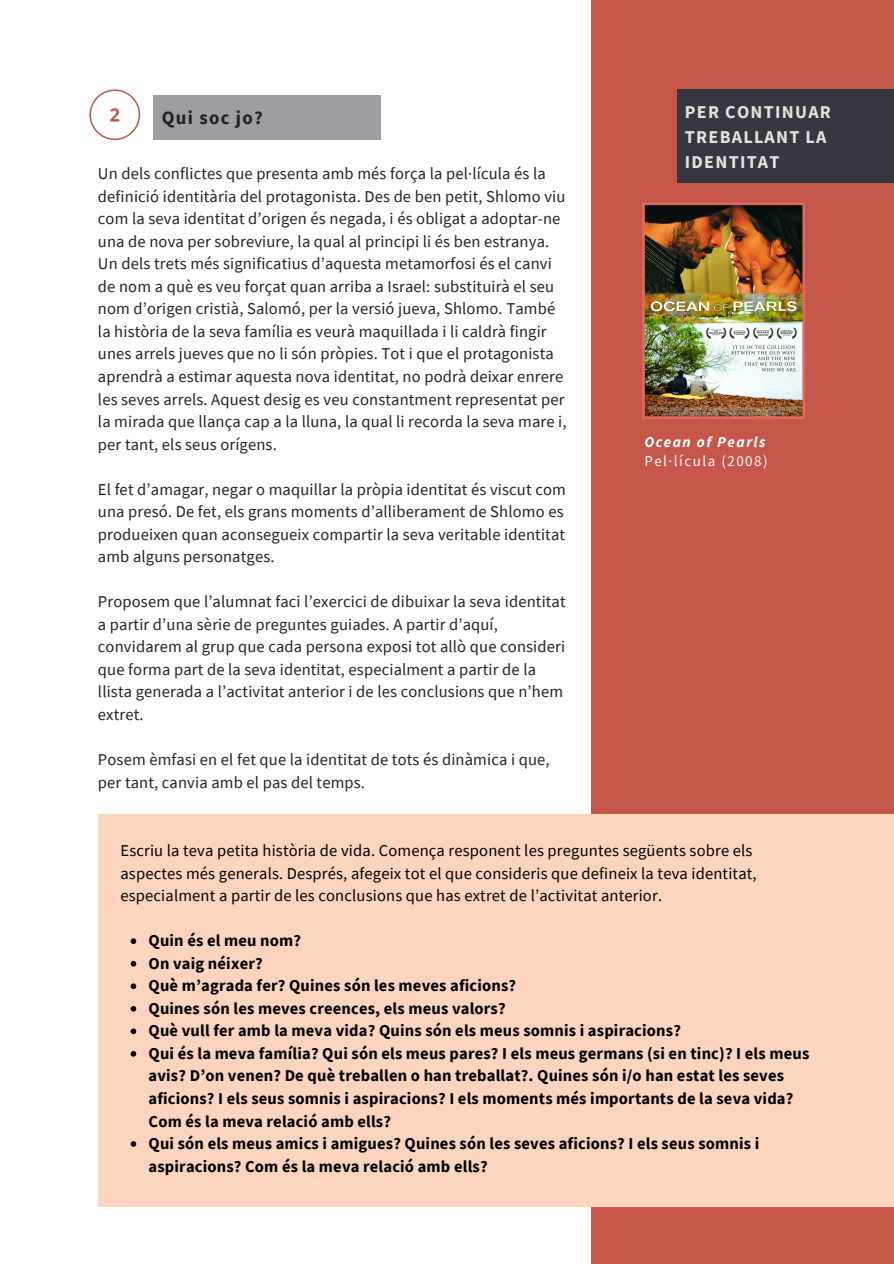
<style>
.page{position:relative;width:894px;height:1264px;background:#fff}
.page>*{position:absolute;margin:0;border:0;box-sizing:border-box;transform-origin:0 0}
.t1{font:700 18.75px "Source Sans Pro";letter-spacing:.07em;color:#222}
.t2{font:700 18px/24.8px "Source Sans Pro";letter-spacing:.07em;color:#e5e2de}
.t3{font:16.5px/22.5px "Source Sans Pro";letter-spacing:.01em;color:#222}
.t4{font:700 16.5px/22.5px "Source Sans Pro";letter-spacing:.01em;color:#000}
.t5{font:16.5px/22.5px "Source Sans Pro";letter-spacing:.01em;color:#000}
.t6{font:15px "Source Sans Pro";letter-spacing:.1em;color:#fff}
.t7{font:italic 700 15px "Source Sans Pro";letter-spacing:.1em;color:#fff}
</style>
<div class="page">
<div style="left:591px;top:0;width:302px;height:1263px;background:#c55649"></div>
<div style="left:154px;top:95px;width:227px;height:45px;background:#9d9da2"></div>
<svg style="left:89px;top:89px;width:51px;height:51px"></svg>
<div style="left:98px;top:814px;width:795px;height:391px;background:#fdd4be"></div>
<svg style="left:131px;top:938px;width:5px;height:6px"></svg>
<svg style="left:131px;top:960px;width:5px;height:6px"></svg>
<svg style="left:131px;top:983px;width:5px;height:6px"></svg>
<svg style="left:131px;top:1006px;width:5px;height:5px"></svg>
<svg style="left:131px;top:1028px;width:5px;height:6px"></svg>
<svg style="left:131px;top:1051px;width:5px;height:5px"></svg>
<svg style="left:131px;top:1141px;width:5px;height:5px"></svg>
<div style="left:676px;top:89px;width:217px;height:94px;background:#373741"></div>
<img style="left:642px;top:202px;width:163px;height:217px">
<p class="t1" style="left:162px;top:105px;width:102px">Qui soc jo?</p>
<p class="t3" style="left:98px;top:162px;width:470px">Un dels conflictes que presenta amb més força la pel·lícula és la definició identitària del protagonista. Des de ben petit, Shlomo viu com la seva identitat d’origen és negada, i és obligat a adoptar-ne una de nova per sobreviure, la qual al principi li és ben estranya.<br>Un dels trets més significatius d’aquesta metamorfosi és el canvi de nom a què es veu forçat quan arriba a Israel: substituirà el seu nom d’origen cristià, Salomó, per la versió jueva, Shlomo. També la història de la seva família es veurà maquillada i li caldrà fingir unes arrels jueves que no li són pròpies. Tot i que el protagonista aprendrà a estimar aquesta nova identitat, no podrà deixar enrere les seves arrels. Aquest desig es veu constantment representat per la mirada que llança cap a la lluna, la qual li recorda la seva mare i, per tant, els seus orígens.</p>
<p class="t3" style="left:98px;top:477px;width:469px">El fet d’amagar, negar o maquillar la pròpia identitat és viscut com una presó. De fet, els grans moments d’alliberament de Shlomo es produeixen quan aconsegueix compartir la seva veritable identitat amb alguns personatges.</p>
<p class="t3" style="left:98px;top:590px;width:469px">Proposem que l’alumnat faci l’exercici de dibuixar la seva identitat a partir d’una sèrie de preguntes guiades. A partir d’aquí, convidarem al grup que cada persona exposi tot allò que consideri que forma part de la seva identitat, especialment a partir de la llista generada a l’activitat anterior i de les conclusions que n’hem extret.</p>
<p class="t3" style="left:98px;top:748px;width:453px">Posem èmfasi en el fet que la identitat de tots és dinàmica i que, per tant, canvia amb el pas del temps.</p>
<p class="t2" style="left:684px;top:99px;width:147px">PER CONTINUAR<br>TREBALLANT LA<br>IDENTITAT</p>
<p class="t7" style="left:644px;top:432px;width:123px">Ocean of Pearls</p>
<p class="t6" style="left:644px;top:451px;width:125px">Pel·lícula (2008)</p>
<p class="t5" style="left:120px;top:839px;width:637px">Escriu la teva petita història de vida. Comença responent les preguntes següents sobre els aspectes més generals. Després, afegeix tot el que consideris que defineix la teva identitat, especialment a partir de les conclusions que has extret de l’activitat anterior.</p>
<p class="t4" style="left:148px;top:929px;width:662px">Quin és el meu nom?<br>On vaig néixer?<br>Què m’agrada fer? Quines són les meves aficions?<br>Quines són les meves creences, els meus valors?<br>Què vull fer amb la meva vida? Quins són els meus somnis i aspiracions?<br>Qui és la meva família? Qui són els meus pares? I els meus germans (si en tinc)? I els meus avis? D’on venen? De què treballen o han treballat?. Quines són i/o han estat les seves aficions? I els seus somnis i aspiracions? I els moments més importants de la seva vida?<br>Com és la meva relació amb ells?<br>Qui són els meus amics i amigues? Quines són les seves aficions? I els seus somnis i aspiracions? Com és la meva relació amb ells?</p>
</div>
